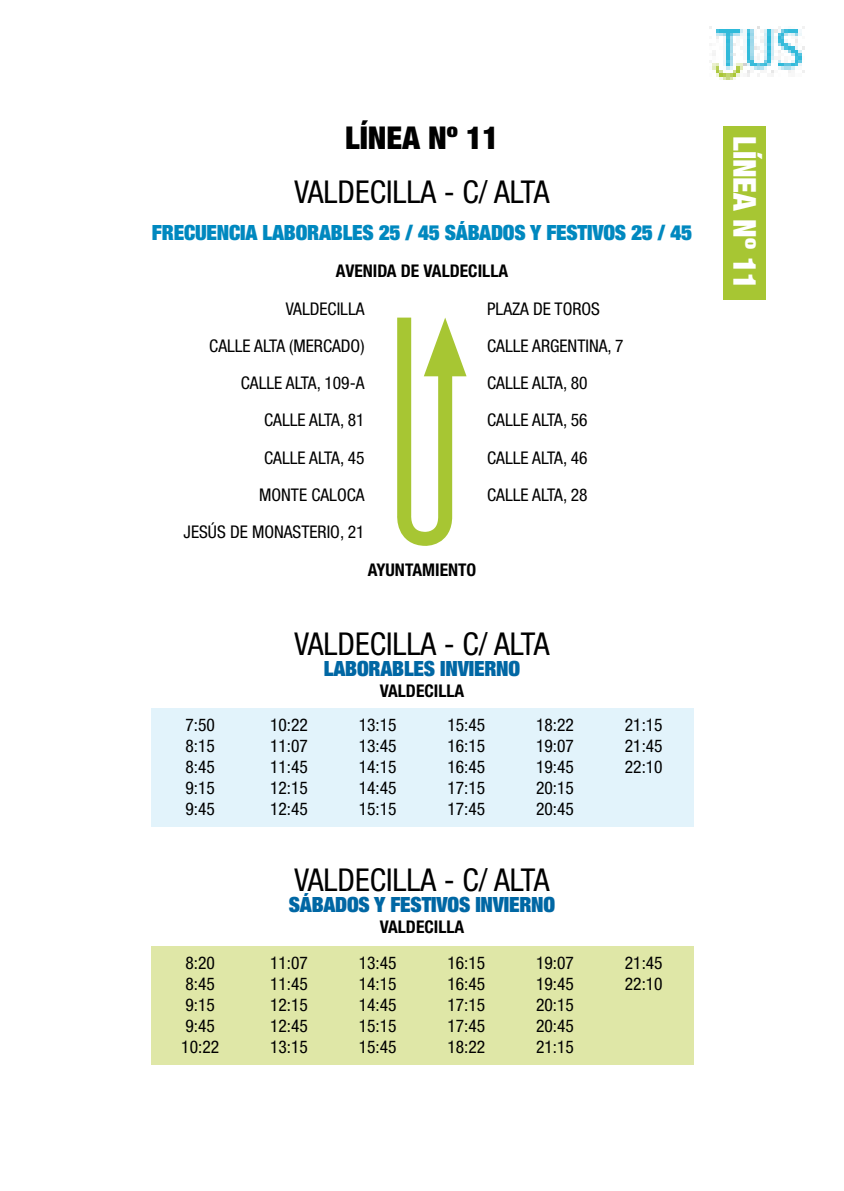
<style>
.page{position:relative;width:844px;height:1191px;background:#fff}
.page>*{position:absolute;margin:0;border:0;box-sizing:border-box;transform-origin:0 0}
.t1{font:condensed 31.5px "Helvetica Neue LT Std";color:#000}
.t2{font:900 condensed 31.5px "Helvetica Neue LT Std";color:#fff}
.t3{font:900 condensed 31.5px "Helvetica Neue LT Std";color:#000}
.t4{font:900 condensed 21px "Helvetica Neue LT Std";letter-spacing:-.01em;color:#0088bf}
.t5{font:900 condensed 21px "Helvetica Neue LT Std";letter-spacing:-.01em;color:#0067a4}
.t6{font:condensed 17.5px/21px "Helvetica Neue LT Std";color:#000;text-align:justify}
.t7{font:700 condensed 17.5px "Helvetica Neue LT Std";color:#000}
</style>
<div class="page">
<img style="left:709px;top:27px;width:95px;height:52px">
<div style="left:723px;top:126px;width:42px;height:173px;background:#a7c633"></div>
<div style="left:151px;top:946px;width:542px;height:119px;background:#dfe7a7"></div>
<div style="left:151px;top:709px;width:542px;height:118px;background:#e2f3fb"></div>
<svg style="left:397px;top:317px;width:69px;height:229px"></svg>
<h1 class="t3" style="left:345px;top:118px;width:155px">LÍNEA Nº 11</h1>
<h1 class="t1" style="left:294px;top:173px;width:256px">VALDECILLA - C/ ALTA</h1>
<p class="t4" style="left:152px;top:219px;width:541px">FRECUENCIA LABORABLES 25 / 45 SÁBADOS Y FESTIVOS 25 / 45</p>
<p class="t7" style="left:336px;top:260px;width:174px">AVENIDA DE VALDECILLA</p>
<p class="t6" style="left:286px;top:298px;width:80px">VALDECILLA</p>
<p class="t6" style="left:487px;top:298px;width:114px">PLAZA DE TOROS</p>
<p class="t6" style="left:209px;top:335px;width:157px">CALLE ALTA (MERCADO)</p>
<p class="t6" style="left:487px;top:335px;width:138px">CALLE ARGENTINA, 7</p>
<p class="t6" style="left:241px;top:372px;width:125px">CALLE ALTA, 109-A</p>
<p class="t6" style="left:487px;top:372px;width:102px">CALLE ALTA, 80</p>
<p class="t6" style="left:264px;top:410px;width:102px">CALLE ALTA, 81</p>
<p class="t6" style="left:487px;top:410px;width:102px">CALLE ALTA, 56</p>
<p class="t6" style="left:264px;top:447px;width:102px">CALLE ALTA, 45</p>
<p class="t6" style="left:487px;top:447px;width:102px">CALLE ALTA, 46</p>
<p class="t6" style="left:259px;top:484px;width:107px">MONTE CALOCA</p>
<p class="t6" style="left:487px;top:484px;width:102px">CALLE ALTA, 28</p>
<p class="t6" style="left:184px;top:521px;width:182px">JESÚS DE MONASTERIO, 21</p>
<p class="t7" style="left:367px;top:559px;width:110px">AYUNTAMIENTO</p>
<h1 class="t1" style="left:294px;top:625px;width:256px">VALDECILLA - C/ ALTA</h1>
<p class="t5" style="left:324px;top:655px;width:198px">LABORABLES INVIERNO</p>
<p class="t7" style="left:379px;top:680px;width:86px">VALDECILLA</p>
<p class="t6" style="left:185px;top:714px;width:31px">7:50<br>8:15<br>8:45<br>9:15<br>9:45</p>
<p class="t6" style="left:270px;top:714px;width:39px">10:22<br>11:07<br>11:45<br>12:15<br>12:45</p>
<p class="t6" style="left:358px;top:714px;width:39px">13:15<br>13:45<br>14:15<br>14:45<br>15:15</p>
<p class="t6" style="left:447px;top:714px;width:39px">15:45<br>16:15<br>16:45<br>17:15<br>17:45</p>
<p class="t6" style="left:536px;top:714px;width:39px">18:22<br>19:07<br>19:45<br>20:15<br>20:45</p>
<p class="t6" style="left:624px;top:714px;width:39px">21:15<br>21:45<br>22:10</p>
<h1 class="t1" style="left:294px;top:861px;width:256px">VALDECILLA - C/ ALTA</h1>
<p class="t5" style="left:289px;top:891px;width:268px">SÁBADOS Y FESTIVOS INVIERNO</p>
<p class="t7" style="left:379px;top:916px;width:86px">VALDECILLA</p>
<p class="t6" style="left:181px;top:952px;width:39px;text-align:left">8:20<br>8:45<br>9:15<br>9:45<br>10:22</p>
<p class="t6" style="left:270px;top:952px;width:39px">11:07<br>11:45<br>12:15<br>12:45<br>13:15</p>
<p class="t6" style="left:358px;top:952px;width:39px">13:45<br>14:15<br>14:45<br>15:15<br>15:45</p>
<p class="t6" style="left:447px;top:952px;width:39px">16:15<br>16:45<br>17:15<br>17:45<br>18:22</p>
<p class="t6" style="left:536px;top:952px;width:39px">19:07<br>19:45<br>20:15<br>20:45<br>21:15</p>
<p class="t6" style="left:624px;top:952px;width:39px">21:45<br>22:10</p>
<h1 class="t2" style="left:763px;top:136px;width:155px;rotate:90deg">LÍNEA Nº 11</h1>
</div>
